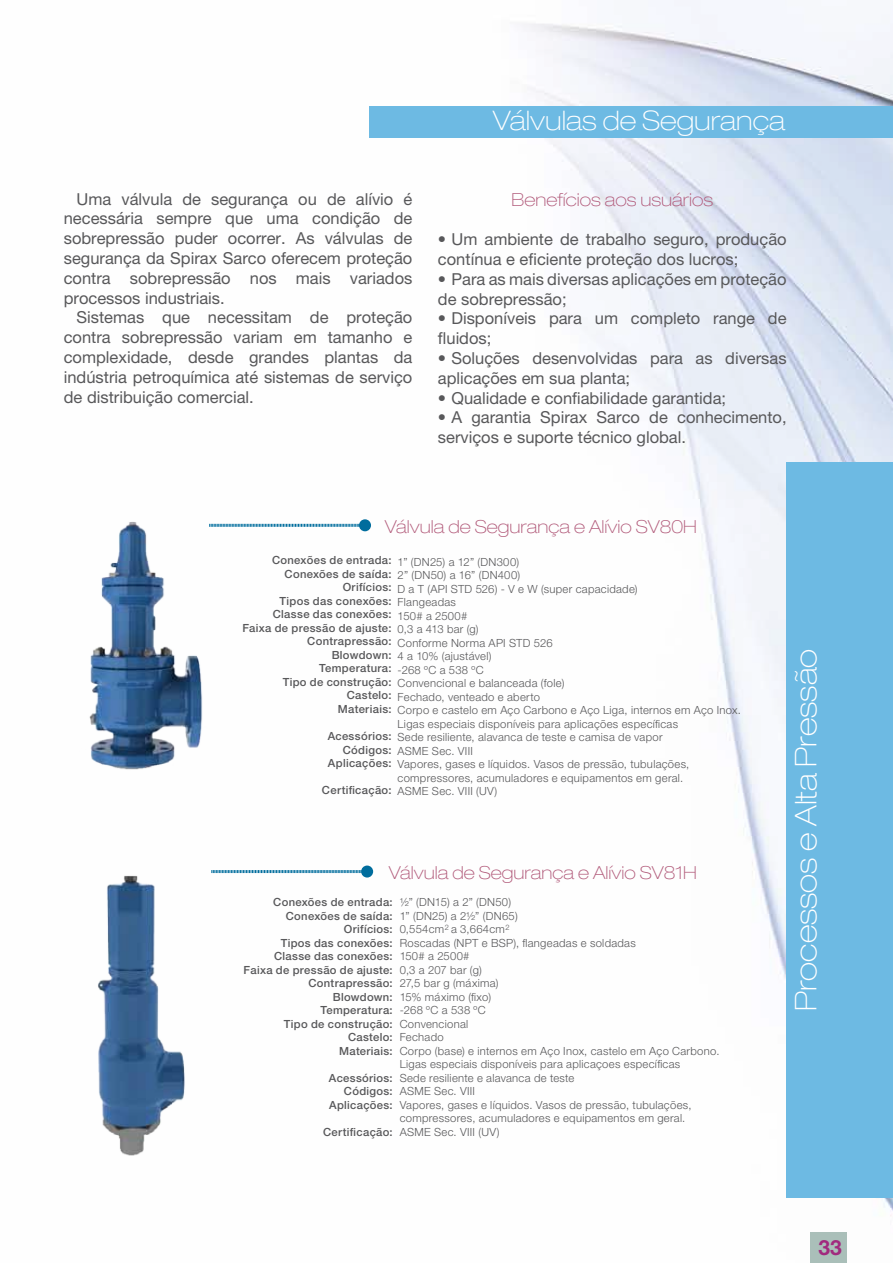
<style>
.page{position:relative;width:893px;height:1263px;background:#fff}
.page>*{position:absolute;margin:0;border:0;box-sizing:border-box;transform-origin:0 0}
.t1{font:100 expanded 30px "Helvetica Neue LT Pro";color:#fff}
.t2{font:100 expanded 27px "Helvetica Neue LT Pro";color:#fff}
.t3{font:700 21px "Helvetica Neue LT Pro";color:#a12a7e}
.t4{font:100 expanded 18px "Helvetica Neue LT Pro";color:#b15979}
.t5{font:16.5px/19.8px "Helvetica Neue LT Pro";color:#58585a}
.t6{font:300 11.25px/13.5px "Helvetica Neue LT Pro";letter-spacing:.025em;color:#58585a}
.t7{font:500 11.25px/13.5px "Helvetica Neue LT Pro";letter-spacing:.03em;color:#58585a;text-align:right}
</style>
<div class="page">
<img style="left:209px;top:0;width:684px;height:1216px">
<div style="left:810px;top:1232px;width:37px;height:31px;background:#aabfb9"></div>
<div style="left:370px;top:106px;width:523px;height:32px;background:#6dbae3"></div>
<div style="left:787px;top:462px;width:106px;height:736px;background:#6dbae3"></div>
<img style="left:89px;top:522px;width:114px;height:248px">
<svg style="left:209px;top:524px;width:150px;height:3px"></svg>
<div style="left:359px;top:519px;width:12px;height:12px;background:#006d9d;border-radius:50%"></div>
<svg style="left:212px;top:870px;width:149px;height:3px"></svg>
<div style="left:361px;top:865px;width:12px;height:12px;background:#006d9d;border-radius:50%"></div>
<img style="left:98px;top:875px;width:87px;height:281px">
<h3 class="t5" style="left:64px;top:189px;width:350px;text-align:justify;text-indent:13px">Uma válvula de segurança ou de alívio é necessária sempre que uma condição de sobrepressão puder ocorrer. As válvulas de segurança da Spirax Sarco oferecem proteção contra sobrepressão nos mais variados processos industriais.</h3>
<h3 class="t5" style="left:64px;top:307px;width:350px;text-align:justify;text-indent:13px">Sistemas que necessitam de proteção contra sobrepressão variam em tamanho e complexidade, desde grandes plantas da indústria petroquímica até sistemas de serviço de distribuição comercial.</h3>
<h2 class="t2" style="left:493px;top:105px;width:294px">Válvulas de Segurança</h2>
<h3 class="t4" style="left:511px;top:189px;width:203px">Benefícios aos usuários</h3>
<h3 class="t5" style="left:438px;top:229px;width:350px">• Um ambiente de trabalho seguro, produção contínua e eficiente proteção dos lucros;</h3>
<h3 class="t5" style="left:438px;top:269px;width:350px">• Para as mais diversas aplicações em proteção de sobrepressão;</h3>
<h3 class="t5" style="left:438px;top:308px;width:350px">• Disponíveis para um completo range de fluidos;</h3>
<h3 class="t5" style="left:438px;top:348px;width:350px">• Soluções desenvolvidas para as diversas aplicações em sua planta;</h3>
<h3 class="t5" style="left:438px;top:388px;width:290px">• Qualidade e confiabilidade garantida;</h3>
<h3 class="t5" style="left:438px;top:407px;width:350px">• A garantia Spirax Sarco de conhecimento, serviços e suporte técnico global.</h3>
<h3 class="t4" style="left:385px;top:516px;width:314px">Válvula de Segurança e Alívio SV80H</h3>
<p class="t7" style="left:242px;top:554px;width:151px">Conexões de entrada:<br>Conexões de saída:<br>Orifícios:<br>Tipos das conexões:<br>Classe das conexões:<br>Faixa de pressão de ajuste:<br>Contrapressão:<br>Blowdown:<br>Temperatura:<br>Tipo de construção:<br>Castelo:<br>Materiais:</p>
<p class="t7" style="left:328px;top:729px;width:65px">Acessórios:<br>Códigos:<br>Aplicações:</p>
<p class="t7" style="left:322px;top:783px;width:71px">Certificação:</p>
<p class="t6" style="left:398px;top:554px;width:345px">1” (DN25) a 12” (DN300)<br>2” (DN50) a 16” (DN400)<br>D a T (API STD 526) - V e W (super capacidade)<br>Flangeadas<br>150# a 2500#<br>0,3 a 413 bar (g)<br>Conforme Norma API STD 526<br>4 a 10% (ajustável)<br>-268 ºC a 538 ºC<br>Convencional e balanceada (fole)<br>Fechado, venteado e aberto<br>Corpo e castelo em Aço Carbono e Aço Liga, internos em Aço Inox.<br>Ligas especiais disponíveis para aplicações específicas<br>Sede resiliente, alavanca de teste e camisa de vapor<br>ASME Sec. VIII<br>Vapores, gases e líquidos. Vasos de pressão, tubulações, compressores, acumuladores e equipamentos em geral.<br>ASME Sec. VIII (UV)</p>
<h3 class="t4" style="left:389px;top:862px;width:310px">Válvula de Segurança e Alívio SV81H</h3>
<p class="t7" style="left:244px;top:895px;width:151px">Conexões de entrada:<br>Conexões de saída:<br>Orifícios:<br>Tipos das conexões:<br>Classe das conexões:<br>Faixa de pressão de ajuste:<br>Contrapressão:<br>Blowdown:<br>Temperatura:<br>Tipo de construção:<br>Castelo:<br>Materiais:</p>
<p class="t7" style="left:329px;top:1071px;width:65px">Acessórios:<br>Códigos:<br>Aplicações:</p>
<p class="t7" style="left:323px;top:1125px;width:71px">Certificação:</p>
<p class="t6" style="left:400px;top:895px;width:321px">½” (DN15) a 2” (DN50)<br>1” (DN25) a 2½” (DN65)<br>0,554cm<sup>2</sup> a 3,664cm<sup>2<br></sup>Roscadas (NPT e BSP), flangeadas e soldadas<br>150# a 2500#<br>0,3 a 207 bar (g)<br>27,5 bar g (máxima)<br>15% máximo (fixo)<br>-268 ºC a 538 ºC<br>Convencional<br>Fechado<br>Corpo (base) e internos em Aço Inox, castelo em Aço Carbono.<br>Ligas especiais disponíveis para aplicaçoes específicas<br>Sede resiliente e alavanca de teste<br>ASME Sec. VIII<br>Vapores, gases e líquidos. Vasos de pressão, tubulações, compressores, acumuladores e equipamentos em geral.<br>ASME Sec. VIII (UV)</p>
<h1 class="t1" style="left:788px;top:1011px;width:364px;rotate:-90deg">Processos e Alta Pressão</h1>
<h3 class="t3" style="left:819px;top:1234px;width:25px">33</h3>
</div>
